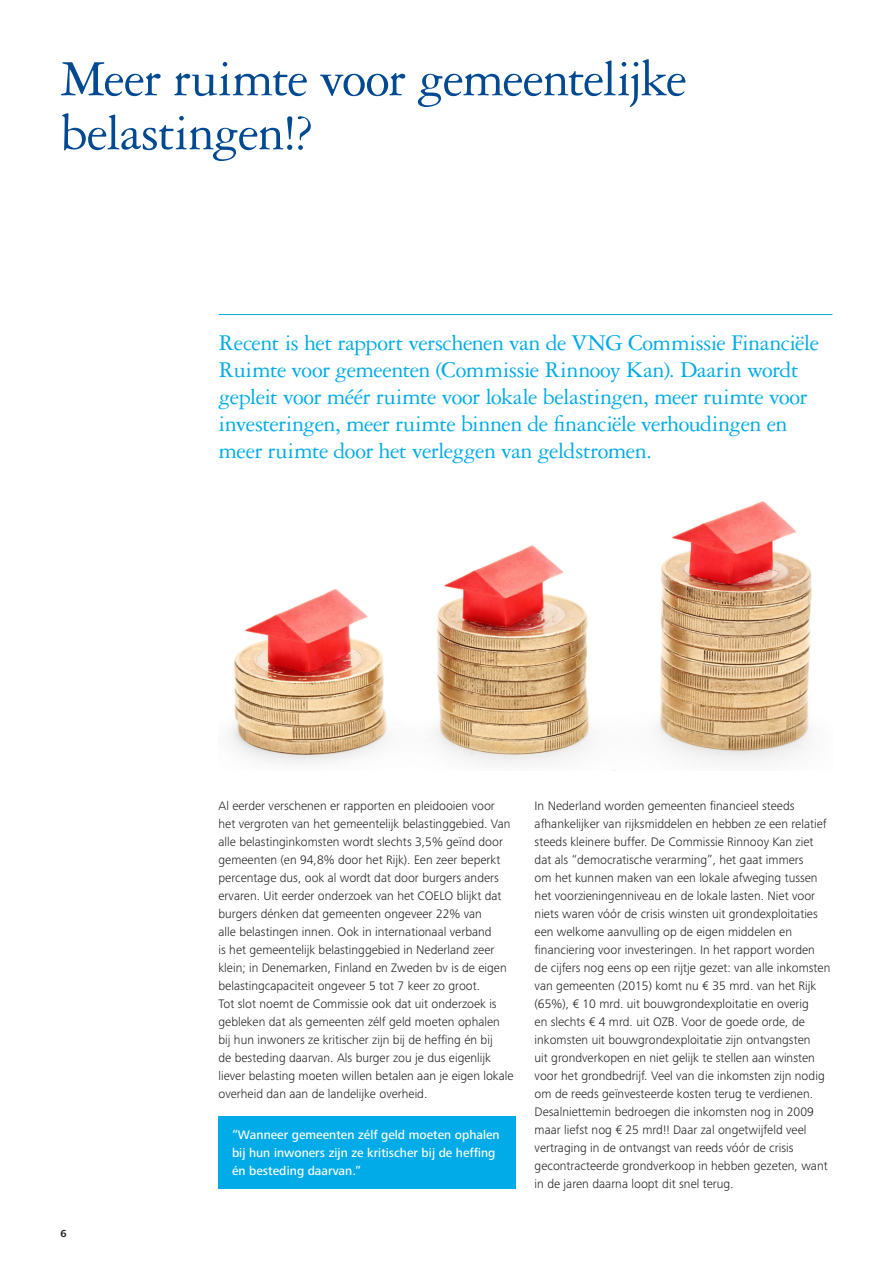
<style>
.page{position:relative;width:893px;height:1263px;background:#fff}
.page>*{position:absolute;margin:0;border:0;box-sizing:border-box;transform-origin:0 0}
.Head_style__Cover_he{font:54px/54px "Garamond 3 LT Std";letter-spacing:-.03em;color:#014990}
.Pull_out_style__Pull{font:24px/27px "Garamond 3 LT Std";letter-spacing:-.025em;color:#00abe7}
.Body_copy{font:300 12.75px/18px "Frutiger Next Pro";color:#231f20}
.Body_copy-2{font:500 12.75px/18px "Frutiger Next Pro";color:#fff}
.t1{font:700 10.5px "Frutiger Next Pro";color:#231f20}
</style>
<div class="page">
<hr style="left:219px;top:314px;width:613px;height:1px;background:#00abe7">
<img style="left:230px;top:501px;width:582px;height:263px">
<div style="left:219px;top:1116px;width:297px;height:72px;background:#00abe7"></div>
<p class="Head_style__Cover_he" style="left:60px;top:52px;width:628px">Meer ruimte voor gemeentelijke belastingen!?</p>
<p class="Pull_out_style__Pull" style="left:219px;top:329px;width:602px">Recent is het rapport verschenen van de VNG Commissie Financiële Ruimte voor gemeenten (Commissie Rinnooy Kan). Daarin wordt gepleit voor méér ruimte voor lokale belastingen, meer ruimte voor investeringen, meer ruimte binnen de financiële verhoudingen en meer ruimte door het verleggen van geldstromen.</p>
<p class="t1" style="left:60px;top:1227px;width:8px">6</p>
<p class="Body_copy" style="left:219px;top:797px;width:297px">Al eerder verschenen er rapporten en pleidooien voor het vergroten van het gemeentelijk belastinggebied. Van alle belastinginkomsten wordt slechts 3,5% geïnd door gemeenten (en 94,8% door het Rijk). Een zeer beperkt percentage dus, ook al wordt dat door burgers anders ervaren. Uit eerder onderzoek van het COELO blijkt dat burgers dénken dat gemeenten ongeveer 22% van<br>alle belastingen innen. Ook in internationaal verband<br>is het gemeentelijk belastinggebied in Nederland zeer klein; in Denemarken, Finland en Zweden bv is de eigen belastingcapaciteit ongeveer 5 tot 7 keer zo groot.<br>Tot slot noemt de Commissie ook dat uit onderzoek is gebleken dat als gemeenten zélf geld moeten ophalen bij hun inwoners ze kritischer zijn bij de heffing én bij<br>de besteding daarvan. Als burger zou je dus eigenlijk liever belasting moeten willen betalen aan je eigen lokale overheid dan aan de landelijke overheid.</p>
<p class="Body_copy" style="left:535px;top:797px;width:297px">In Nederland worden gemeenten financieel steeds afhankelijker van rijksmiddelen en hebben ze een relatief steeds kleinere buffer. De Commissie Rinnooy Kan ziet dat als “democratische verarming”, het gaat immers<br>om het kunnen maken van een lokale afweging tussen het voorzieningenniveau en de lokale lasten. Niet voor niets waren vóór de crisis winsten uit grondexploitaties een welkome aanvulling op de eigen middelen en financiering voor investeringen. In het rapport worden de cijfers nog eens op een rijtje gezet: van alle inkomsten van gemeenten (2015) komt nu € 35 mrd. van het Rijk (65%), € 10 mrd. uit bouwgrondexploitatie en overig<br>en slechts € 4 mrd. uit OZB. Voor de goede orde, de inkomsten uit bouwgrondexploitatie zijn ontvangsten<br>uit grondverkopen en niet gelijk te stellen aan winsten voor het grondbedrijf. Veel van die inkomsten zijn nodig om de reeds geïnvesteerde kosten terug te verdienen.<br>Desalniettemin bedroegen die inkomsten nog in 2009 maar liefst nog € 25 mrd!! Daar zal ongetwijfeld veel vertraging in de ontvangst van reeds vóór de crisis gecontracteerde grondverkoop in hebben gezeten, want in de jaren daarna loopt dit snel terug.</p>
<p class="Body_copy-2" style="left:232px;top:1126px;width:269px">“Wanneer gemeenten zélf geld moeten ophalen bij hun inwoners zijn ze kritischer bij de heffing én besteding daarvan.”</p>
</div>
